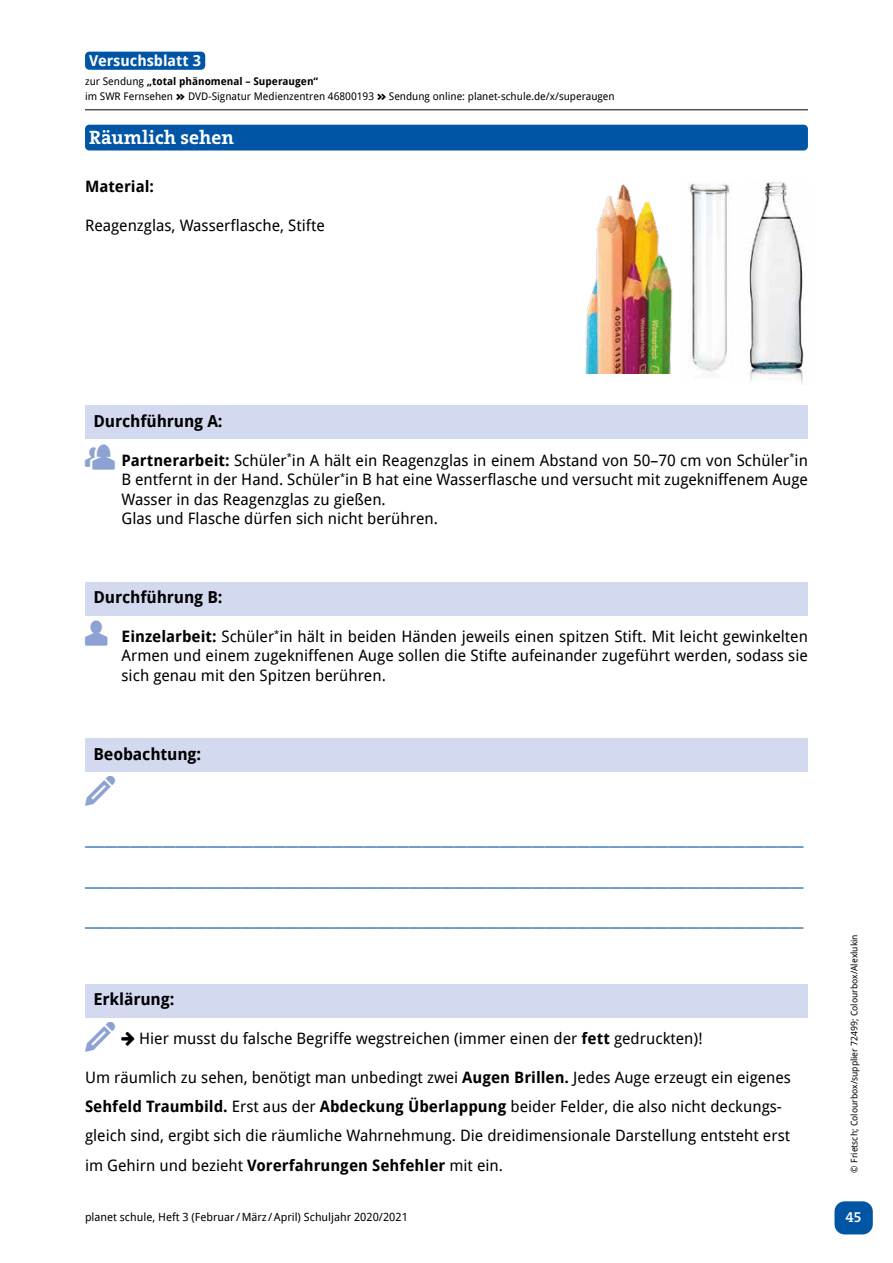
<style>
.page{position:relative;width:893px;height:1263px;background:#fff}
.page>*{position:absolute;margin:0;border:0;box-sizing:border-box;transform-origin:0 0}
.t1{font:700 19.5px "The Serif B7";color:#fff}
.t2{font:700 16.5px "Droid Sans";letter-spacing:-.01em;color:#000}
.t3{font:15.75px/19.5px "Droid Sans";color:#000}
.t4{font:15.75px "Droid Sans";color:#0056a4}
.t5{font:700 15.75px "Droid Sans";color:#000}
.t6{font:700 15px "Droid Sans";color:#fff}
.t7{font:600 15px "The Serif B6";color:#fff}
.t8{font:11.25px "Droid Sans";color:#000}
.t9{font:10.5px/14.2px "Droid Sans";color:#000}
.t10{font:9px "Droid Sans";color:#000}
.s1{font-weight:700}
.s2{font-family:"The Mix B9";font-weight:900}
</style>
<div class="page">
<hr style="left:85px;top:109px;width:723px;height:1px;background:#000">
<div style="left:834px;top:1201px;width:39px;height:33px;background:#0056a4;border-radius:10px"></div>
<div style="left:85px;top:405px;width:723px;height:34px;background:#d3d9ef"></div>
<div style="left:85px;top:582px;width:723px;height:33px;background:#d3d9ef"></div>
<div style="left:85px;top:738px;width:723px;height:34px;background:#d3d9ef"></div>
<div style="left:85px;top:984px;width:723px;height:33px;background:#d3d9ef"></div>
<div style="left:85px;top:125px;width:723px;height:25px;background:#0056a4;border-radius:4px"></div>
<div style="left:85px;top:52px;width:120px;height:18px;background:#0056a4;border-radius:4px"></div>
<img style="left:585px;top:184px;width:88px;height:189px">
<img style="left:688px;top:183px;width:42px;height:190px">
<img style="left:748px;top:181px;width:56px;height:203px">
<p class="t6" style="left:89px;top:52px;width:113px">Versuchsblatt 3</p>
<p class="t9" style="left:85px;top:75px;width:531px">zur Sendung <span class="s1">„total phänomenal – Superaugen“<br></span>im SWR Fernsehen <span class="s2">&gt;&gt;</span> DVD-Signatur Medienzentren 46800193 <span class="s2">&gt;&gt;</span> Sendung online: planet-schule.de/x/superaugen</p>
<p class="t1" style="left:89px;top:127px;width:146px">Räumlich sehen</p>
<p class="t5" style="left:85px;top:177px;width:71px">Material:</p>
<p class="t3" style="left:85px;top:216px;width:241px">Reagenzglas, Wasserflasche, Stifte</p>
<p class="t2" style="left:94px;top:411px;width:131px">Durchführung A:</p>
<p class="t3" style="left:122px;top:450px;width:688px"><span class="s1">Partnerarbeit:</span> Schüler<sup>*</sup>in A hält ein Reagenzglas in einem Abstand von 50–70 cm von Schüler<sup>*</sup>in B entfernt in der Hand. Schüler<sup>*</sup>in B hat eine Wasserflasche und versucht mit zugekniffenem Auge Wasser in das Reagenzglas zu gießen.<br>Glas und Flasche dürfen sich nicht berühren.</p>
<p class="t2" style="left:94px;top:587px;width:130px">Durchführung B:</p>
<p class="t3" style="left:122px;top:627px;width:688px;text-align:justify"><span class="s1">Einzelarbeit:</span> Schüler<sup>*</sup>in hält in beiden Händen jeweils einen spitzen Stift. Mit leicht gewinkelten Armen und einem zugekniffenen Auge sollen die Stifte aufeinander zugeführt werden, sodass sie sich genau mit den Spitzen berühren.</p>
<p class="t2" style="left:94px;top:744px;width:109px">Beobachtung:</p>
<p class="t4" style="left:85px;top:830px;width:720px">_______________________________________________________________________________________________________________</p>
<p class="t4" style="left:85px;top:871px;width:720px">_______________________________________________________________________________________________________________</p>
<p class="t4" style="left:85px;top:911px;width:720px">_______________________________________________________________________________________________________________</p>
<p class="t2" style="left:94px;top:989px;width:82px">Erklärung:</p>
<p class="t3" style="left:139px;top:1029px;width:565px">Hier musst du falsche Begriffe wegstreichen (immer einen der <span class="s1">fett</span> gedruckten)!</p>
<p class="t3" style="left:85px;top:1063px;width:707px;line-height:29.2px">Um räumlich zu sehen, benötigt man unbedingt zwei <span class="s1">Augen Brillen.</span> Jedes Auge erzeugt ein eigenes <span class="s1">Sehfeld Traumbild.</span> Erst aus der <span class="s1">Abdeckung Überlappung</span> beider Felder, die also nicht deckungs&shy;gleich sind, ergibt sich die räumliche Wahrnehmung. Die dreidimensionale Darstellung entsteht erst im Gehirn und bezieht <span class="s1">Vorerfahrungen Sehfehler</span> mit ein.</p>
<p class="t10" style="left:849px;top:1172px;width:240px;rotate:-90deg">© Frietsch; Colourbox/supplier 72499; Colourbox/Alexlukin</p>
<p class="t8" style="left:85px;top:1211px;width:324px">planet schule, Heft 3 (Februar/März /April) Schuljahr 2020/2021</p>
<p class="t7" style="left:845px;top:1208px;width:18px">45</p>
</div>
